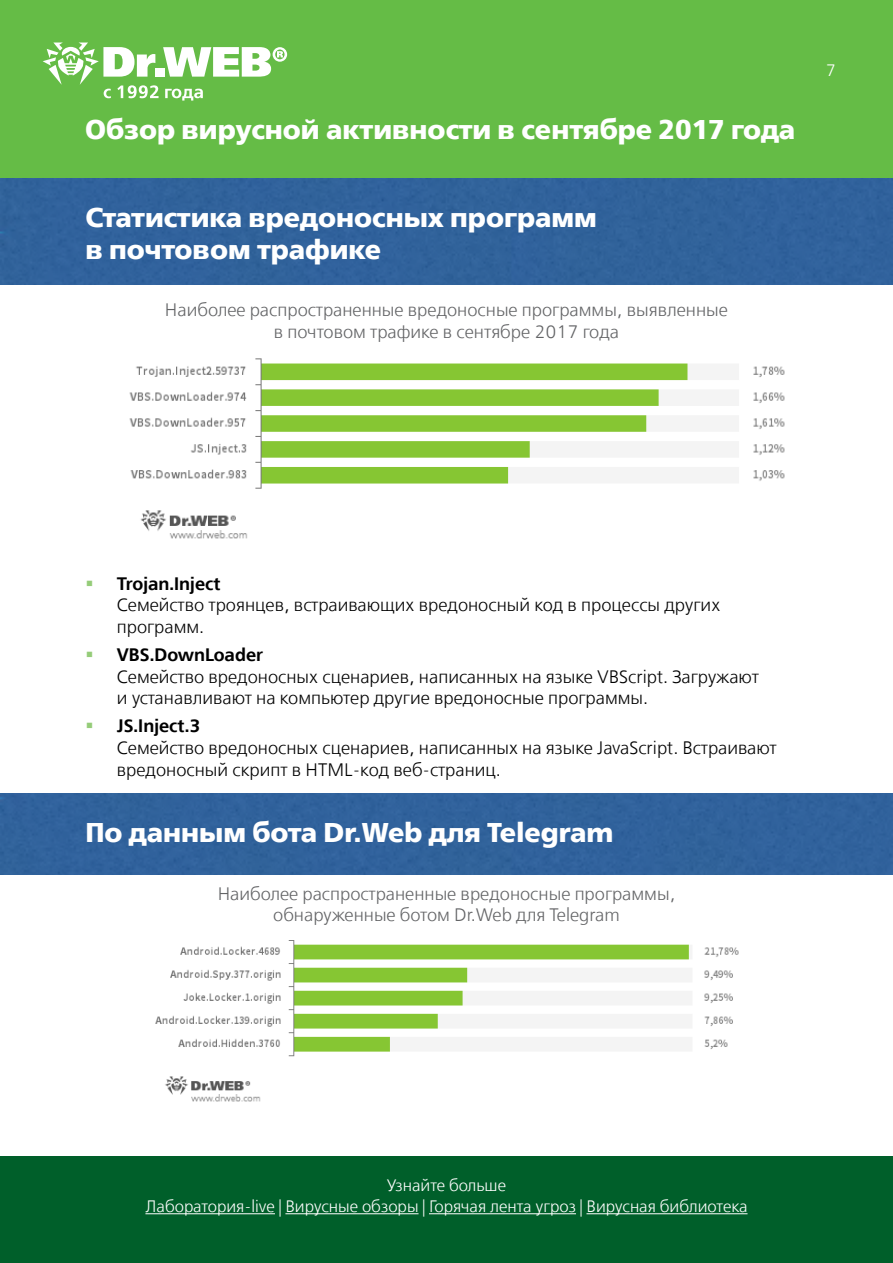
<style>
.page{position:relative;width:893px;height:1263px;background:#fff}
.page>*{position:absolute;margin:0;border:0;box-sizing:border-box;transform-origin:0 0}
.t1{font:27px/32.4px "Free Set Bold C";color:#fff}
.t2{font:18px/21.6px "Free Set Light C";color:#000}
.t3{font:18px/21.6px "Free Set Light C";color:#636466;text-align:center}
.t4{font:18px "Free Set Demi Bold C";color:#000}
.t5{font:16.5px/21.6px "Free Set Light C";color:#fff;text-align:center}
.s1{color:#95cc79}
</style>
<div class="page">
<div style="left:0;top:0;width:893px;height:179px;background:#65bc46"></div>
<svg style="left:43px;top:43px;width:244px;height:58px"></svg>
<div style="left:0;top:1157px;width:893px;height:106px;background:#005f2a"></div>
<hr style="left:145px;top:1213px;width:130px;height:1px;background:#fff">
<hr style="left:285px;top:1213px;width:134px;height:1px;background:#fff">
<hr style="left:429px;top:1213px;width:147px;height:1px;background:#fff">
<hr style="left:586px;top:1213px;width:161px;height:1px;background:#fff">
<div style="left:0;top:793px;width:893px;height:82px;background:#30629c"></div>
<div style="left:0;top:179px;width:893px;height:106px;background:#30629b"></div>
<img style="left:129px;top:358px;width:656px;height:181px">
<img style="left:155px;top:940px;width:584px;height:162px">
<h1 class="t1" style="left:85px;top:114px;width:712px">Обзор вирусной активности в сентябре 2017 года</h1>
<h1 class="t1" style="left:85px;top:201px;width:513px">Статистика вредоносных программ в почтовом трафике</h1>
<p class="t3" style="left:165px;top:300px;width:564px">Наиболее распространенные вредоносные программы, выявленные в почтовом трафике в сентябре 2017 года</p>
<p class="t5" style="left:826px;top:61px;width:12px">7</p>
<p class="t4" style="left:85px;top:573px;width:137px"><span class="s1">▪</span> Trojan.Inject</p>
<p class="t2" style="left:117px;top:595px;width:605px">Семейство троянцев, встраивающих вредоносный код в процессы других программ.</p>
<p class="t4" style="left:85px;top:645px;width:179px"><span class="s1">▪</span> VBS.DownLoader</p>
<p class="t2" style="left:117px;top:666px;width:644px">Семейство вредоносных сценариев, написанных на языке VBScript. Загружают и устанавливают на компьютер другие вредоносные программы.</p>
<p class="t4" style="left:85px;top:716px;width:117px"><span class="s1">▪</span> JS.Inject.3</p>
<p class="t2" style="left:117px;top:738px;width:661px">Семейство вредоносных сценариев, написанных на языке JavaScript. Встраивают вредоносный скрипт в HTML-код веб-страниц.</p>
<h1 class="t1" style="left:85px;top:817px;width:530px">По данным бота Dr.Web для Telegram</h1>
<p class="t3" style="left:218px;top:883px;width:459px">Наиболее распространенные вредоносные программы, обнаруженные ботом Dr.Web для Telegram</p>
<p class="t5" style="left:145px;top:1175px;width:604px">Узнайте больше<br>Лаборатория-live | Вирусные обзоры | Горячая лента угроз | Вирусная библиотека</p>
</div>
